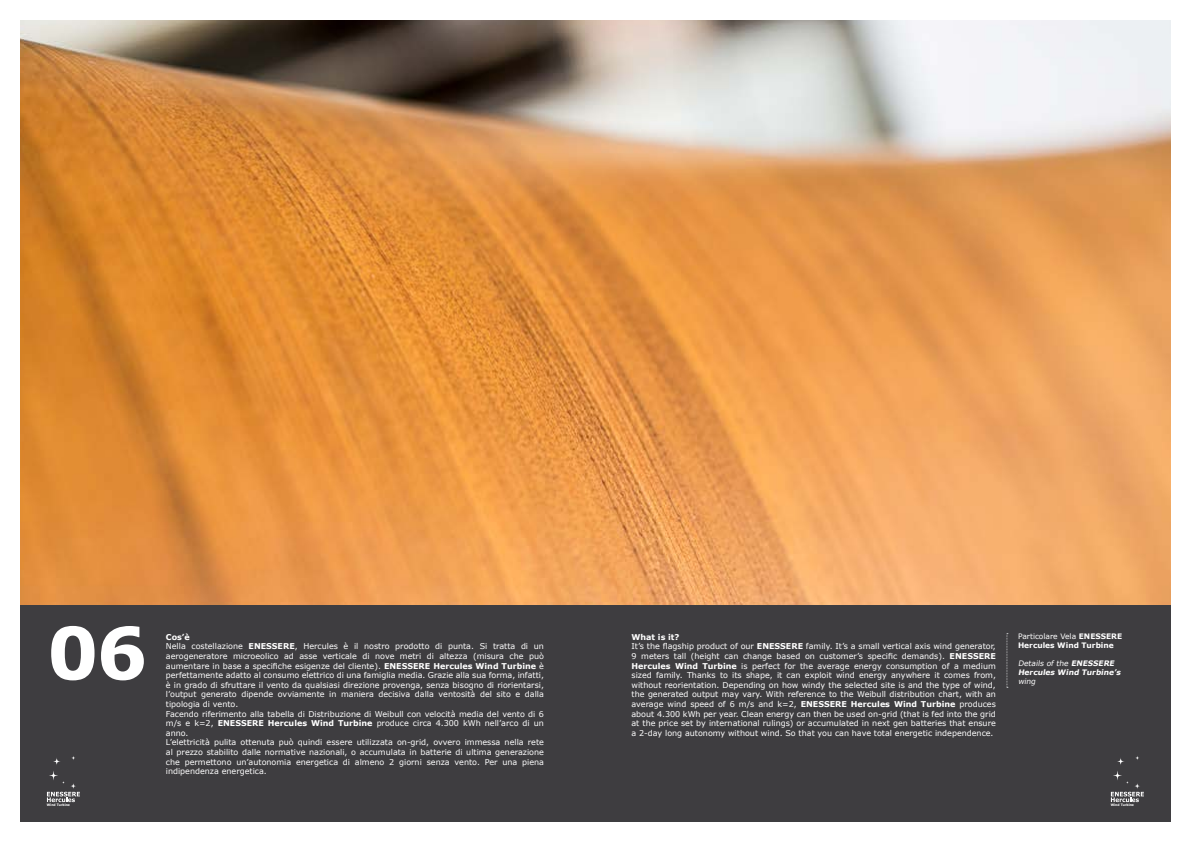
<style>
.page{position:relative;width:1191px;height:842px;background:#fff}
.page>*{position:absolute;margin:0;border:0;box-sizing:border-box;transform-origin:0 0}
.t1{font:700 72px "Verdana";color:#fff}
.t2{font:8px/9.6px "Verdana";color:#fff}
.t3{font:700 7.5px/9px "Verdana";color:#fff}
.t4{font:italic 700 7.5px/9px "Verdana";color:#fff}
.t5{font:italic 7.5px "Verdana";color:#fff}
.t6{font:700 3.3px "Verdana";color:#fff;scale:.94 1}
.s1{font-weight:700}
.s2{font-weight:400}
</style>
<div class="page">
<div style="left:0;top:604px;width:1191px;height:238px;background:#3e3d40"></div>
<svg style="left:1110px;top:756px;width:33px;height:46px"></svg>
<svg style="left:47px;top:756px;width:33px;height:46px"></svg>
<img style="left:21px;top:21px;width:1149px;height:583px">
<svg style="left:1006px;top:633px;width:2px;height:55px"></svg>
<div style="left:0;top:0;width:1191px;height:842px;border:20px solid #fff"></div>
<h1 class="t1" style="left:47px;top:602px;width:102px">06</h1>
<p class="t2" style="left:631px;top:632px;width:366px"><span class="s1">What is it?<br></span>It’s the flagship product of our <span class="s1">ENESSERE</span> family. It’s a small vertical axis wind generator, 9 meters tall (height can change based on customer’s specific demands). <span class="s1">ENESSERE Hercules Wind Turbine</span> is perfect for the average energy consumption of a medium sized family. Thanks to its shape, it can exploit wind energy anywhere it comes from, without reorientation. Depending on how windy the selected site is and the type of wind, the generated output may vary. With reference to the Weibull distribution chart, with an average wind speed of 6 m/s and k=2, <span class="s1">ENESSERE Hercules Wind Turbine</span> produces about 4.300 kWh per year. Clean energy can then be used on-grid (that is fed into the grid at the price set by international rulings) or accumulated in next gen batteries that ensure a 2-day long autonomy without wind. So that you can have total energetic independence.</p>
<p class="t3" style="left:1018px;top:632px;width:106px"><span class="s2">Particolare Vela</span> ENESSERE<br>Hercules Wind Turbine</p>
<p class="t2" style="left:166px;top:632px;width:379px"><span class="s1">Cos’è<br></span>Nella costellazione <span class="s1">ENESSERE</span>, Hercules è il nostro prodotto di punta. Si tratta di un aerogeneratore microeolico ad asse verticale di nove metri di altezza (misura che può aumentare in base a specifiche esigenze del cliente). <span class="s1">ENESSERE Hercules Wind Turbine</span> è perfettamente adatto al consumo elettrico di una famiglia media. Grazie alla sua forma, infatti, è in grado di sfruttare il vento da qualsiasi direzione provenga, senza bisogno di riorientarsi, l’output generato dipende ovviamente in maniera decisiva dalla ventosità del sito e dalla tipologia di vento.<br>Facendo riferimento alla tabella di Distribuzione di Weibull con velocità media del vento di 6 m/s e k=2, <span class="s1">ENESSERE Hercules Wind Turbine</span> produce circa 4.300 kWh nell’arco di un anno.<br>L’elettricità pulita ottenuta può quindi essere utilizzata on-grid, ovvero immessa nella rete al prezzo stabilito dalle normative nazionali, o accumulata in batterie di ultima generazione che permettono un’autonomia energetica di almeno 2 giorni senza vento. Per una piena indipendenza energetica.</p>
<p class="t4" style="left:1018px;top:659px;width:106px"><span class="s2">Details of the</span> ENESSERE<br>Hercules Wind Turbine’s</p>
<p class="t5" style="left:1018px;top:676px;width:21px">wing</p>
<p class="t6" style="left:47px;top:802px;width:26px">Wind Turbine</p>
<p class="t6" style="left:1110px;top:802px;width:26px">Wind Turbine</p>
</div>
